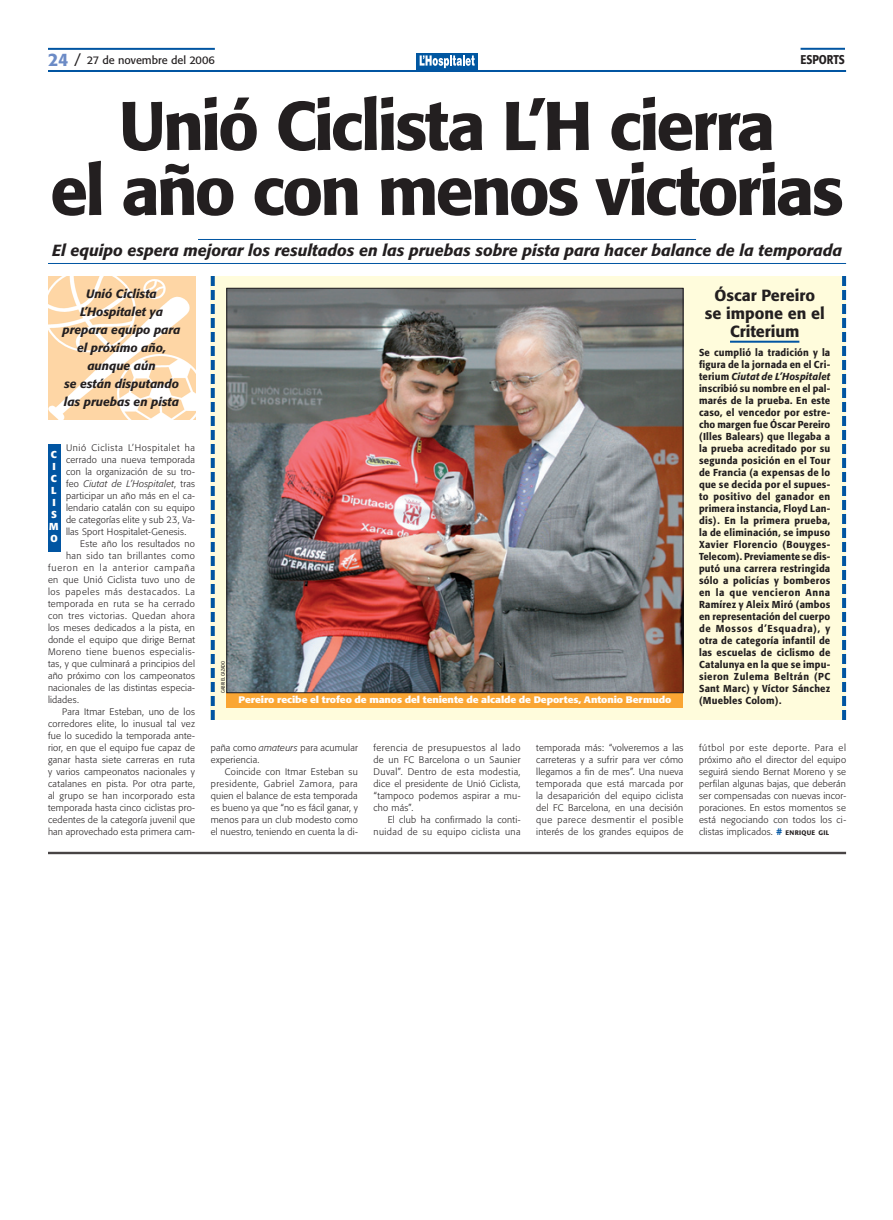
<style>
.page{position:relative;width:893px;height:1220px;background:#fff}
.page>*{position:absolute;margin:0;border:0;box-sizing:border-box;transform-origin:0 0}
.títol_60_65{font:500 68px/65px "Formata";letter-spacing:-.04em;color:#231f20;text-align:center}
.subtítol_6cols{font:italic 500 16px "Formata";color:#231f20}
.títol_despiece{font:500 16px/18px "Formata";color:#231f20;text-align:center}
.capçalera_parell{font:500 12.6px "Formata";color:#231f20;scale:.85 1}
.entradeta_destacat_c{font:italic 500 12px/18px "Formata";color:#231f20;text-align:center}
.t1{font:11px "Formata";color:#231f20}
.text_despiece_1a{font:500 10px/12px "Formata";letter-spacing:.025em;color:#231f20;text-align:justify;scale:.95 1}
.text_barri_esport{font:700 10px "Formata";color:#fff}
.text{font:300 9.4px/12px "Formata";letter-spacing:.03em;color:#231f20;text-align:justify}
.text_1a{font:300 9.4px/12px "Formata";letter-spacing:.025em;color:#231f20;text-align:justify}
.peus_de_foto{font:700 9.4px "Formata";letter-spacing:-.005em;color:#fff;scale:1.1 1}
.text-2{font:300 9.4px "Formata";letter-spacing:.05em;color:#231f20}
.text-3{font:300 9.4px "Formata";letter-spacing:.055em;color:#231f20}
.text-4{font:300 9.4px "Formata";letter-spacing:.065em;color:#231f20}
.text-5{font:300 9.4px "Formata";letter-spacing:.09em;color:#231f20}
.nom_fotògraf{font:5px "Formata";letter-spacing:.02em;color:#231f20;scale:.8 1}
.s1{font-weight:500;font-size:18px;color:#6c8bc6}
.s2{font-size:14px}
.s3{font-style:italic}
.s4{font-weight:500;color:#0155a2}
.s5{font-weight:500;font-size:6.6px}
</style>
<div class="page">
<div style="left:416px;top:54px;width:62px;height:16px;background:#0157a1"></div>
<svg style="left:420px;top:55px;width:55px;height:13px"></svg>
<hr style="left:48px;top:70px;width:798px;height:2px;background:#0155a2">
<hr style="left:48px;top:48px;width:167px;height:2px;background:#0155a2">
<hr style="left:800px;top:48px;width:45px;height:2px;background:#0155a2">
<hr style="left:198px;top:239px;width:498px;height:1px;background:#0155a2">
<hr style="left:48px;top:263px;width:798px;height:1px;background:#0155a2">
<div style="left:48px;top:444px;width:12px;height:108px;background:#0155a2"></div>
<img style="left:48px;top:276px;width:147px;height:144px">
<hr style="left:48px;top:852px;width:798px;height:1px;background:#231f20">
<hr style="left:48px;top:853px;width:798px;height:1px;background:#231f20">
<div style="left:211px;top:276px;width:635px;height:444px;background:#fffcdc"></div>
<div style="left:226px;top:693px;width:457px;height:15px;background:#faa633"></div>
<svg style="left:211px;top:276px;width:4px;height:444px"></svg>
<svg style="left:842px;top:276px;width:4px;height:444px"></svg>
<img style="left:228px;top:290px;width:453px;height:401px">
<hr style="left:730px;top:341px;width:69px;height:2px;background:#0155a2">
<p class="t1" style="left:48px;top:53px;width:168px"><span class="s1">24</span> <span class="s2">/</span> 27 de novembre del 2006</p>
<p class="capçalera_parell" style="left:800px;top:52px;width:54px">esports</p>
<p class="títol_60_65" style="left:50px;top:93px;width:795px">Unió Ciclista L’H cierra<br>el año con menos victorias</p>
<p class="subtítol_6cols" style="left:52px;top:241px;width:791px">El equipo espera mejorar los resultados en las pruebas sobre pista para hacer balance de la temporada</p>
<p class="entradeta_destacat_c" style="left:63px;top:284px;width:119px">Unió Ciclista<br>L’Hospitalet ya prepara equipo para el próximo año, aunque aún<br>se están disputando las pruebas en pista</p>
<p class="text_1a" style="left:66px;top:442px;width:131px">Unió Ciclista L’Hospitalet ha ce-rrado una nueva temporada con la organización de su tro&shy;feo <span class="s3">Ciutat de L’Hospitalet</span>, tras par-ticipar un año más en el ca&shy;lendario catalán con su equipo de categorías elite y sub 23, Va&shy;llas Sport Hos-pitalet-Genesis.</p>
<p class="text" style="left:80px;top:538px;width:116px">Este año los resultados no</p>
<p class="text-2" style="left:66px;top:550px;width:130px">han sido tan brillantes como</p>
<p class="text-5" style="left:48px;top:562px;width:148px">fueron en la anterior campaña</p>
<p class="text" style="left:48px;top:574px;width:149px">en que Unió Ciclista tuvo uno de</p>
<p class="text-4" style="left:48px;top:586px;width:148px">los papeles más destacados. La</p>
<p class="text" style="left:48px;top:598px;width:148px">temporada en ruta se ha cerrado</p>
<p class="text-2" style="left:48px;top:610px;width:148px">con tres victorias. Quedan ahora</p>
<p class="text" style="left:48px;top:622px;width:148px">los meses dedicados a la pista, en</p>
<p class="text" style="left:48px;top:634px;width:148px">donde el equipo que dirige Bernat</p>
<p class="text-3" style="left:48px;top:646px;width:144px">Moreno tiene buenos especialis--</p>
<p class="text" style="left:48px;top:658px;width:148px">tas, y que culminará a principios del</p>
<p class="text" style="left:48px;top:670px;width:149px">año próximo con los campeonatos</p>
<p class="text" style="left:48px;top:682px;width:149px">nacionales de las distintas especia-</p>
<p class="text" style="left:48px;top:694px;width:32px">lidades.</p>
<p class="text" style="left:48px;top:706px;width:149px;text-indent:14px">Para Itmar Esteban, uno de los corredores elite, lo inusual tal vez fue lo sucedido la temporada ante&shy;rior, en que el equipo fue capaz de ganar hasta siete carreras en ruta y varios campeonatos nacionales y catalanes en pista. Por otra parte, al grupo se han incorporado esta tem-porada hasta cinco ciclistas pro&shy;cedentes de la categoría juvenil que han aprovechado esta primera cam-</p>
<p class="text_barri_esport" style="left:51px;top:448px;width:8px">c</p>
<p class="text_barri_esport" style="left:52px;top:460px;width:5px">i</p>
<p class="text_barri_esport" style="left:51px;top:472px;width:8px">c</p>
<p class="text_barri_esport" style="left:51px;top:484px;width:7px">l</p>
<p class="text_barri_esport" style="left:52px;top:496px;width:5px">i</p>
<p class="text_barri_esport" style="left:51px;top:508px;width:7px">s</p>
<p class="text_barri_esport" style="left:49px;top:520px;width:11px">m</p>
<p class="text_barri_esport" style="left:50px;top:532px;width:9px">o</p>
<p class="nom_fotògraf" style="left:220px;top:693px;width:42px;rotate:-90deg">gabriel cazado</p>
<p class="peus_de_foto" style="left:238px;top:694px;width:395px">Pereiro recibe el trofeo de manos del teniente de alcalde de Deportes, Antonio Bermudo</p>
<p class="títol_despiece" style="left:705px;top:286px;width:121px">Óscar Pereiro se impone en el<br>Criterium</p>
<p class="text_despiece_1a" style="left:699px;top:346px;width:140px">Se cumplió la tradición y la figura de la jornada en el Cri&shy;terium <span class="s3">Ciutat de L’Hospitalet </span>inscribió su nombre en el pal&shy;marés de la prueba. En este caso, el vencedor por estre&shy;cho margen fue Óscar Pereiro (Illes Balears) que llegaba a la prueba acreditado por su segunda posición en el Tour de Francia (a expensas de lo que se decida por el supues&shy;to positivo del ganador en primera instancia, Floyd Lan&shy;dis). En la primera prueba, la de eliminación, se impuso Xavier Florencio (Bouyges-Telecom). Previamente se dis&shy;pu-tó una carrera restringida só-lo a policías y bomberos en la que vencieron Anna Ra--mírez y Aleix Miró (ambos en representación del cuerpo de Mossos d’Esquadra), y otra de categoría infantil de las escuelas de ciclismo de Catalunya en la que se impu&shy;sieron Zulema Beltrán (PC Sant Marc) y Víctor Sánchez (Muebles Colom).</p>
<p class="text" style="left:211px;top:742px;width:148px">paña como <span class="s3">amateurs</span> para acumular experiencia.</p>
<p class="text" style="left:211px;top:766px;width:149px;text-indent:14px">Coincide con Itmar Esteban su pre-sidente, Gabriel Zamora, para quien el balance de esta temporada es bueno ya que “no es fácil ganar, y menos para un club modesto como el nuestro, teniendo en cuenta la di--</p>
<p class="text" style="left:374px;top:742px;width:149px">ferencia de presupuestos al lado de un FC Barcelona o un Saunier Duval”. Dentro de esta modestia, dice el presidente de Unió Ciclista, “tampoco podemos aspirar a mu&shy;cho más”.</p>
<p class="text" style="left:374px;top:814px;width:148px;text-align:right">El club ha confirmado la conti&shy;nuidad de su equipo ciclista una</p>
<p class="text" style="left:536px;top:742px;width:149px">tem-porada más: “volveremos a las ca- rreteras y a sufrir pa- ra ver cómo llegamos a fin de mes”. Una nueva temporada que está marcada por la desaparición del equipo ciclista del FC Barcelona, en una decisión que parece desmentir el posible in-terés de los grandes equipos de</p>
<p class="text" style="left:699px;top:742px;width:149px">fútbol por este deporte. Para el pró-ximo año el director del equipo seguirá siendo Bernat Mo-reno y se perfilan algunas bajas, que deberán ser compensadas con nuevas incor&shy;poraciones. En estos momentos se está negociando con todos los ci&shy;clistas implicados. <span class="s4">#</span> <span class="s5">enrique gil</span></p>
</div>
